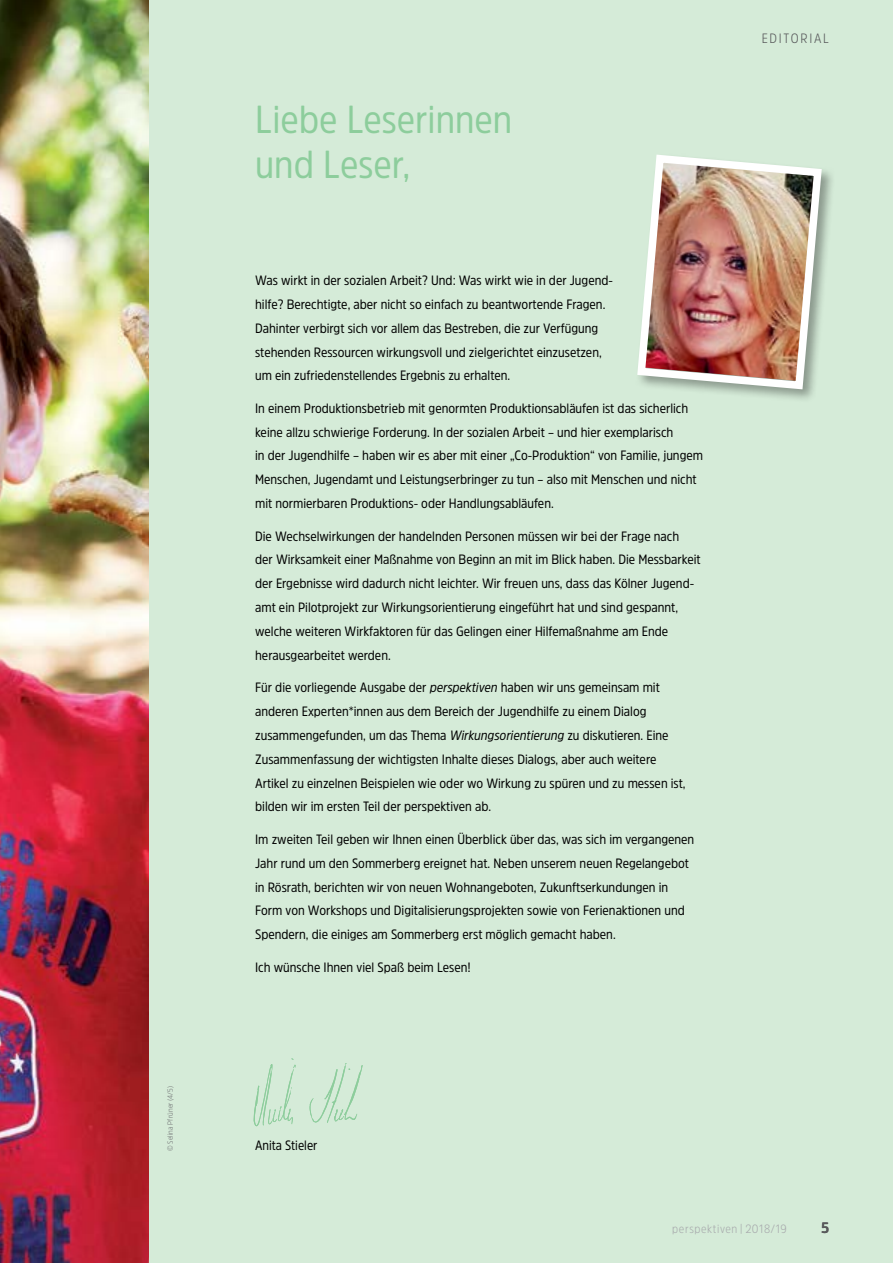
<style>
.page{position:relative;width:893px;height:1263px;background:#d5ebd8}
.page>*{position:absolute;margin:0;border:0;box-sizing:border-box;transform-origin:0 0}
.t1{font:39px/45px "Amsi Pro Narw";color:#8dcd9c}
.t2{font:700 15px "Amsi Pro Narw";color:#58595b}
.t3{font:13.5px/23.9px "Amsi Pro Narw";color:#000}
.t4{font:300 13.5px "Amsi Pro Narw";letter-spacing:.125em;color:#58595b}
.t5{font:300 12px "Amsi Pro Narw";letter-spacing:.05em;color:#a7a9ac}
.t6{font:300 7.5px "Amsi Pro Narw";letter-spacing:.025em;color:#6d6e71}
.s1{font-style:italic}
</style>
<div class="page">
<img style="left:0;top:0;width:149px;height:1263px">
<div style="left:635px;top:153px;width:200px;height:250px;background:#000;opacity:.35"></div>
<img style="left:635px;top:153px;width:191px;height:240px">
<svg style="left:254px;top:1058px;width:109px;height:68px"></svg>
<p class="t6" style="left:165px;top:1151px;width:67px;rotate:-90deg">© Selina Pfrüner (4/5)</p>
<h1 class="t1" style="left:255px;top:96px;width:259px">Liebe Leserinnen und Leser,</h1>
<p class="t3" style="left:255px;top:268px;width:359px">Was wirkt in der sozialen Arbeit? Und: Was wirkt wie in der Jugend&shy;hilfe? Berechtigte, aber nicht so einfach zu beantwortende Fragen.<br>Dahinter verbirgt sich vor allem das Bestreben, die zur Verfügung stehenden Ressourcen wirkungsvoll und zielgerichtet einzusetzen, um ein zufriedenstellendes Ergebnis zu erhalten.</p>
<p class="t3" style="left:255px;top:396px;width:449px">In einem Produktionsbetrieb mit genormten Produktionsabläufen ist das sicherlich keine allzu schwierige Forderung. In der sozialen Arbeit – und hier exemplarisch<br>in der Jugendhilfe – haben wir es aber mit einer „Co-Produktion“ von Familie, jungem Menschen, Jugendamt und Leistungserbringer zu tun – also mit Menschen und nicht mit normierbaren Produktions- oder Handlungsabläufen.</p>
<p class="t3" style="left:255px;top:523px;width:447px">Die Wechselwirkungen der handelnden Personen müssen wir bei der Frage nach<br>der Wirksamkeit einer Maßnahme von Beginn an mit im Blick haben. Die Messbarkeit der Ergebnisse wird dadurch nicht leichter. Wir freuen uns, dass das Kölner Jugend&shy;amt ein Pilotprojekt zur Wirkungsorientierung eingeführt hat und sind gespannt, welche weiteren Wirkfaktoren für das Gelingen einer Hilfemaßnahme am Ende herausgearbeitet werden.</p>
<p class="t3" style="left:255px;top:675px;width:432px">Für die vorliegende Ausgabe der <span class="s1">perspektiven</span> haben wir uns gemeinsam mit anderen Experten*innen aus dem Bereich der Jugendhilfe zu einem Dialog zusammengefunden, um das Thema <span class="s1">Wirkungsorientierung</span> zu diskutieren. Eine Zusammenfassung der wichtigsten Inhalte dieses Dialogs, aber auch weitere Artikel zu einzelnen Beispielen wie oder wo Wirkung zu spüren und zu messen ist, bilden wir im ersten Teil der perspektiven ab.</p>
<p class="t3" style="left:255px;top:827px;width:441px">Im zweiten Teil geben wir Ihnen einen Überblick über das, was sich im vergangenen Jahr rund um den Sommerberg ereignet hat. Neben unserem neuen Regelangebot in Rösrath, berichten wir von neuen Wohnangeboten, Zukunftserkundungen in Form von Workshops und Digitalisierungsprojekten sowie von Ferienaktionen und Spendern, die einiges am Sommerberg erst möglich gemacht haben.</p>
<p class="t3" style="left:255px;top:955px;width:217px">Ich wünsche Ihnen viel Spaß beim Lesen!</p>
<p class="t4" style="left:762px;top:28px;width:69px">EDITORIAL</p>
<p class="t3" style="left:255px;top:1133px;width:64px">Anita Stieler</p>
<p class="t5" style="left:672px;top:1220px;width:116px">perspektiven | 2018/19</p>
<p class="t2" style="left:821px;top:1217px;width:9px">5</p>
</div>
